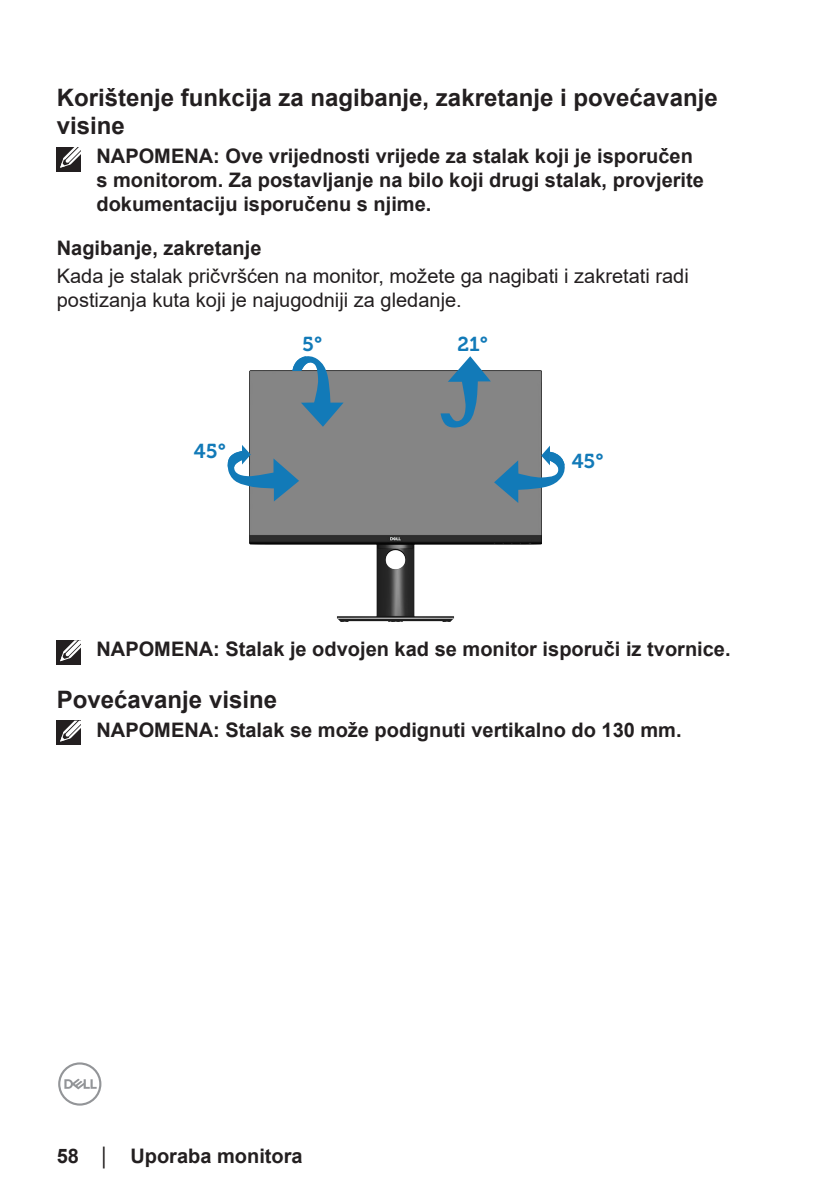
<style>
.page{position:relative;width:840px;height:1191px;background:#fff}
.page>*{position:absolute;margin:0;border:0;box-sizing:border-box;transform-origin:0 0}
.Head2{font:700 24px/28px "Arial";color:#231f20}
.text{font:700 20px/24px "Arial";color:#231f20}
.text-2{font:20px/24px "Arial";color:#231f20}
.Head3{font:700 20px "Arial";color:#231f20}
.t1{font:20px "Museo For Dell 700";color:#127ab8}
.s1{font-weight:400;font-size:18px}
</style>
<div class="page">
<svg style="left:58px;top:1062px;width:43px;height:43px"></svg>
<div style="left:57px;top:147px;width:24px;height:24px;background:#231f20"></div>
<svg style="left:60px;top:147px;width:21px;height:21px"></svg>
<img style="left:249px;top:371px;width:292px;height:251px">
<svg style="left:440px;top:356px;width:50px;height:73px;background:#7092a7"></svg>
<svg style="left:292px;top:356px;width:51px;height:71px;background:#6e90a4"></svg>
<svg style="left:494px;top:445px;width:71px;height:58px"></svg>
<svg style="left:227px;top:445px;width:72px;height:56px"></svg>
<div style="left:57px;top:640px;width:24px;height:24px;background:#231f20"></div>
<svg style="left:60px;top:640px;width:21px;height:22px"></svg>
<div style="left:57px;top:721px;width:24px;height:24px;background:#231f20"></div>
<svg style="left:59px;top:720px;width:22px;height:22px"></svg>
<p class="Head2" style="left:57px;top:84px;width:662px">Korištenje funkcija za nagibanje, zakretanje i povećavanje visine</p>
<p class="text" style="left:96px;top:144px;width:608px">NAPOMENA: Ove vrijednosti vrijede za stalak koji je isporučen s monitorom. Za postavljanje na bilo koji drugi stalak, provjerite dokumentaciju isporučenu s njime.</p>
<p class="Head3" style="left:57px;top:233px;width:206px">Nagibanje, zakretanje</p>
<p class="text-2" style="left:57px;top:264px;width:633px">Kada je stalak pričvršćen na monitor, možete ga nagibati i zakretati radi postizanja kuta koji je najugodniji za gledanje.</p>
<p class="t1" style="left:194px;top:439px;width:33px">45°</p>
<p class="t1" style="left:302px;top:333px;width:22px">5°</p>
<p class="t1" style="left:457px;top:333px;width:32px">21°</p>
<p class="t1" style="left:571px;top:450px;width:33px">45°</p>
<p class="text" style="left:96px;top:637px;width:635px">NAPOMENA: Stalak je odvojen kad se monitor isporuči iz tvornice.</p>
<p class="Head2" style="left:57px;top:686px;width:222px">Povećavanje visine</p>
<p class="text" style="left:96px;top:718px;width:586px">NAPOMENA: Stalak se može podignuti vertikalno do 130 mm.</p>
<p class="text" style="left:57px;top:1143px;width:247px">58 <span class="s1">│</span> Uporaba monitora</p>
</div>
